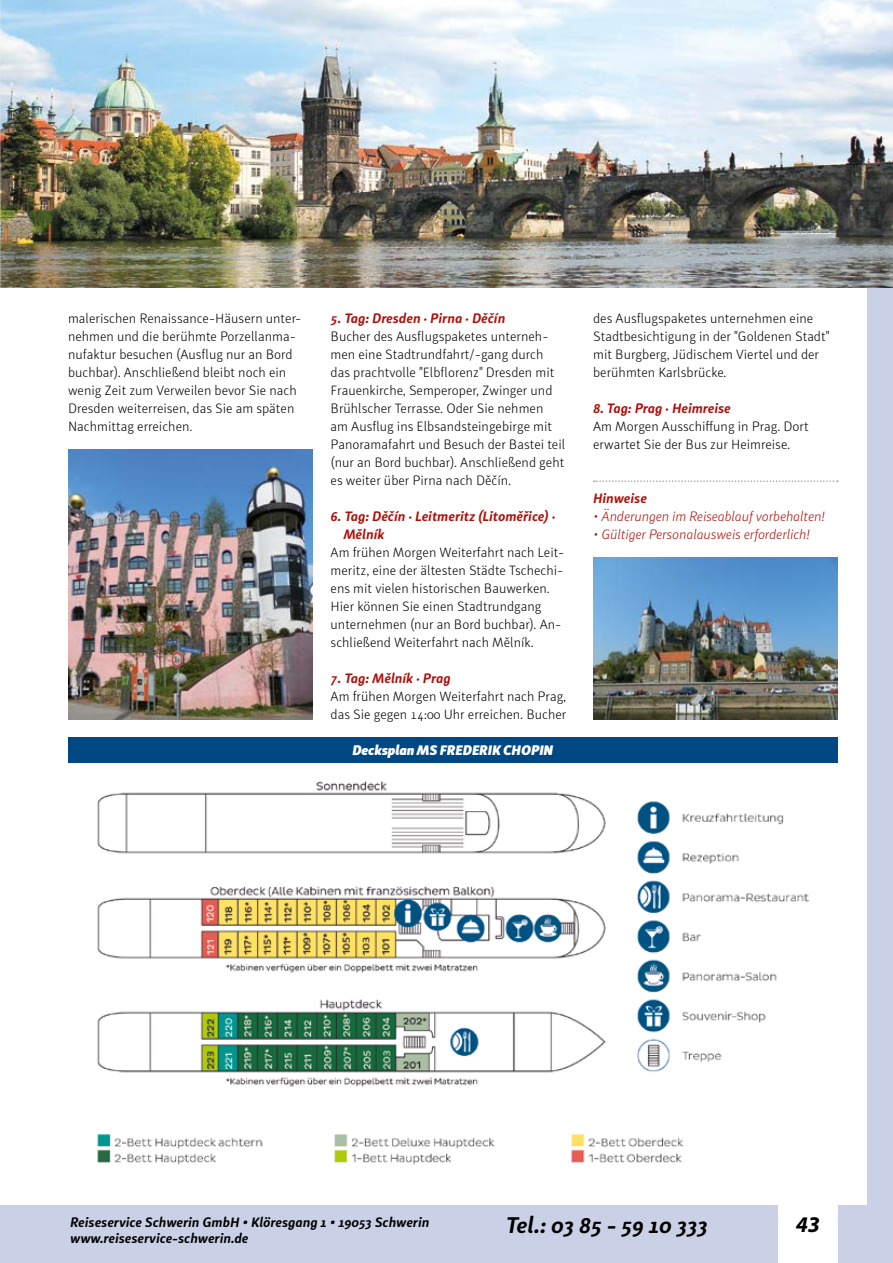
<style>
.page{position:relative;width:893px;height:1263px;background:#fff}
.page>*{position:absolute;margin:0;border:0;box-sizing:border-box;transform-origin:0 0}
.t1{font:italic 700 22.5px "Submariner R24";color:#000}
.t2{font:italic 700 22.5px "Myriad Pro";color:#000}
.t3{font:300 13.5px/18px "Submariner R24";color:#000}
.t4{font:italic 700 13.5px/18px "Submariner R24";color:#ae0f0a}
.t5{font:italic 700 13.5px "Submariner R24";color:#000}
.t6{font:italic 300 13.5px "Submariner R24";letter-spacing:-.01em;color:#ae0f0a}
.t7{font:italic 900 13.5px "Submariner R24";color:#fff}
</style>
<div class="page">
<div style="left:0;top:1205px;width:893px;height:58px;background:#cad1e6"></div>
<div style="left:867px;top:0;width:26px;height:1263px;background:#cad1e6"></div>
<svg style="left:594px;top:480px;width:244px;height:2px"></svg>
<img style="left:0;top:0;width:893px;height:287px">
<img style="left:593px;top:557px;width:245px;height:162px">
<img style="left:97px;top:781px;width:712px;height:384px">
<div style="left:68px;top:737px;width:770px;height:26px;background:#004884"></div>
<img style="left:68px;top:449px;width:245px;height:270px">
<div style="left:778px;top:1203px;width:60px;height:60px;background:#fff"></div>
<p class="t3" style="left:68px;top:309px;width:235px">malerischen Renaissance-Häusern unter&shy;nehmen und die berühmte Porzellanma&shy;nufaktur besuchen (Ausflug nur an Bord buchbar). Anschließend bleibt noch ein wenig Zeit zum Verweilen bevor Sie nach Dresden weiterreisen, das Sie am späten Nachmittag erreichen.</p>
<p class="t4" style="left:331px;top:309px;width:176px">5. Tag: Dresden · Pirna · Děčín</p>
<p class="t3" style="left:331px;top:327px;width:236px">Bucher des Ausflugspaketes unterneh&shy;men eine Stadtrundfahrt/-gang durch das prachtvolle "Elbflorenz" Dresden mit Frauenkirche, Semperoper, Zwinger und Brühlscher Terrasse. Oder Sie nehmen<br>am Ausflug ins Elbsandsteingebirge mit Panoramafahrt und Besuch der Bastei teil (nur an Bord buchbar). Anschließend geht es weiter über Pirna nach Děčín.</p>
<p class="t4" style="left:343px;top:507px;width:214px;text-indent:-13px">6. Tag: Děčín · Leitmeritz (Litoměřice) ·<br>Mělník</p>
<p class="t3" style="left:331px;top:543px;width:235px">Am frühen Morgen Weiterfahrt nach Leit&shy;meritz, eine der ältesten Städte Tschechi&shy;ens mit vielen historischen Bauwerken.<br>Hier können Sie einen Stadtrundgang unternehmen (nur an Bord buchbar). An&shy;schließend Weiterfahrt nach Mělník.</p>
<p class="t4" style="left:331px;top:669px;width:122px">7. Tag: Mělník · Prag</p>
<p class="t3" style="left:331px;top:687px;width:237px">Am frühen Morgen Weiterfahrt nach Prag, das Sie gegen 14:00 Uhr erreichen. Bucher</p>
<p class="t7" style="left:352px;top:741px;width:202px">Decksplan MS FREDERIK CHOPIN</p>
<p class="t3" style="left:593px;top:309px;width:238px">des Ausflugspaketes unternehmen eine Stadtbesichtigung in der "Goldenen Stadt" mit Burgberg, Jüdischem Viertel und der berühmten Karlsbrücke.</p>
<p class="t4" style="left:593px;top:399px;width:139px">8. Tag: Prag · Heimreise</p>
<p class="t3" style="left:593px;top:417px;width:217px">Am Morgen Ausschiffung in Prag. Dort erwartet Sie der Bus zur Heimreise.</p>
<p class="t4" style="left:593px;top:489px;width:55px">Hinweise</p>
<p class="t6" style="left:593px;top:508px;width:233px">• Änderungen im Reiseablauf vorbehalten!</p>
<p class="t6" style="left:593px;top:526px;width:218px">• Gültiger Personalausweis erforderlich!</p>
<h1 class="t1" style="left:506px;top:1209px;width:204px">Tel.: 03 85 - 59 10 333</h1>
<p class="t5" style="left:70px;top:1213px;width:361px">Reiseservice Schwerin GmbH • Klöresgang 1 • 19053 Schwerin</p>
<h1 class="t2" style="left:796px;top:1210px;width:26px">43</h1>
<p class="t5" style="left:70px;top:1229px;width:180px">www.reiseservice-schwerin.de</p>
</div>
